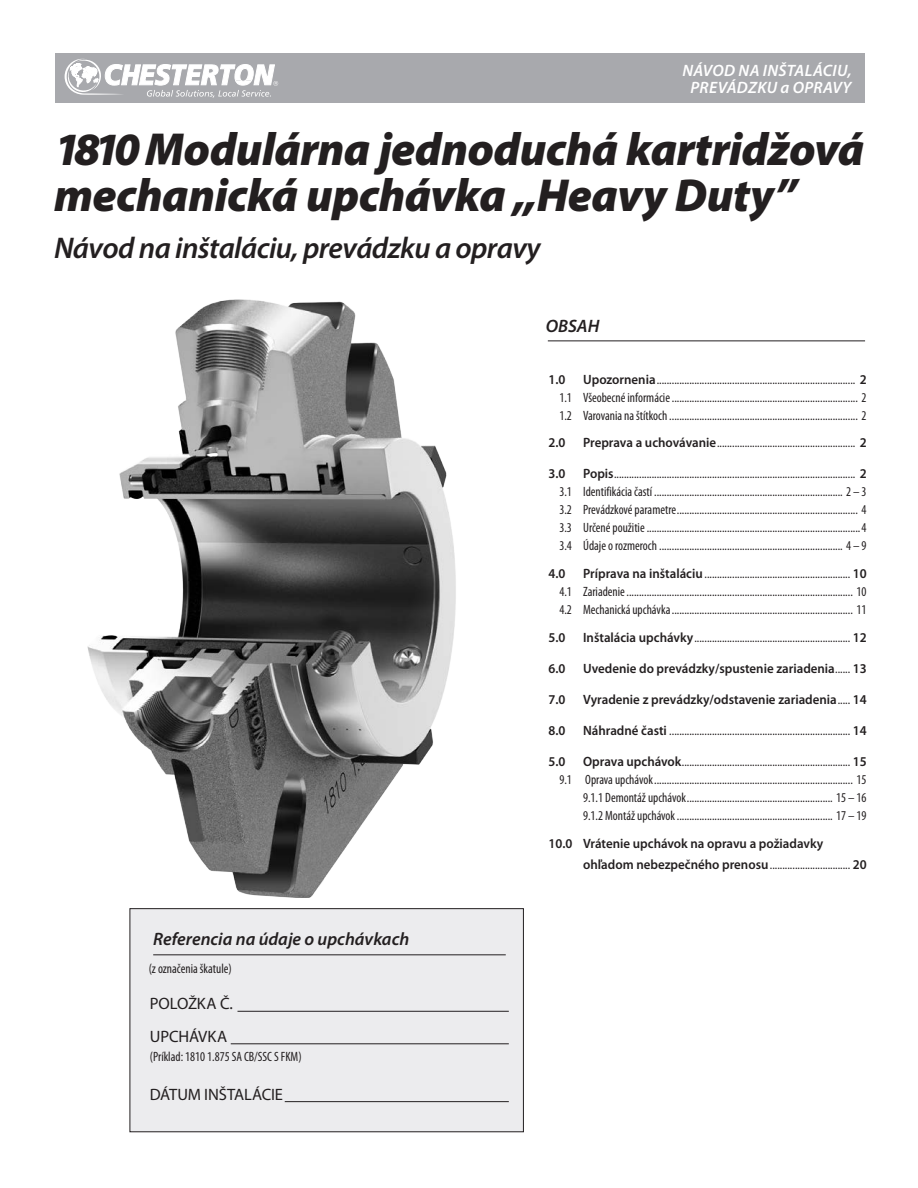
<style>
.page{position:relative;width:918px;height:1188px;background:#fff}
.page>*{position:absolute;margin:0;border:0;box-sizing:border-box;transform-origin:0 0}
.t1{font:italic 900 46.5px/46.5px "Myriad Pro";letter-spacing:-.015em;color:#231f20}
.t2{font:italic 600 30px "Myriad Pro";letter-spacing:-.02em;color:#231f20}
.t3{font:italic 600 18px "Myriad Pro";color:#231f20}
.t4{font:italic 600 16.5px/16.5px "Myriad Pro";letter-spacing:.02em;color:#fff;text-align:center}
.t5{font:16.5px/32.5px "Myriad Pro";letter-spacing:-.01em;color:#231f20}
.t6{font:condensed 13.5px/18px "Myriad Pro";color:#231f20;text-align:justify;scale:.96 1}
.t7{font:600 13.5px/21px "Myriad Pro";color:#231f20;scale:.96 1}
.s1{font-weight:600;font-stretch:normal}
.s2{font-weight:400;font-stretch:condensed}
</style>
<div class="page">
<img style="left:87px;top:299px;width:503px;height:598px">
<hr style="left:548px;top:340px;width:317px;height:1px;background:#231f20">
<div style="left:55px;top:53px;width:810px;height:50px;background:#a8a9ad"></div>
<svg style="left:65px;top:58px;width:213px;height:40px"></svg>
<div style="left:130px;top:909px;width:393px;height:223px;background:#ececee"></div>
<hr style="left:153px;top:954px;width:353px;height:1px;background:#231f20">
<div style="left:130px;top:908px;width:394px;height:224px;border:1px solid #231f20"></div>
<hr style="left:238px;top:1011px;width:271px;height:1px;background:#231f20">
<hr style="left:231px;top:1044px;width:278px;height:1px;background:#231f20">
<hr style="left:285px;top:1101px;width:224px;height:1px;background:#231f20">
<p class="t4" style="left:682px;top:62px;width:171px">NÁVOD NA INŠTALÁCIU,<br>PREVÁDZKU a OPRAVY</p>
<h1 class="t1" style="left:54px;top:124px;width:812px">1810 Modulárna jednoduchá kartridžová mechanická upchávka „Heavy Duty”</h1>
<h2 class="t2" style="left:54px;top:229px;width:488px">Návod na inštaláciu, prevádzku a opravy</h2>
<h3 class="t3" style="left:546px;top:314px;width:55px">OBSAH</h3>
<h3 class="t3" style="left:153px;top:928px;width:258px">Referencia na údaje o upchávkach</h3>
<p class="t6" style="left:149px;top:960px;width:88px">(z označenia škatule)</p>
<p class="t5" style="left:150px;top:987px;width:85px">POLOŽKA Č.<br>UPCHÁVKA</p>
<p class="t6" style="left:150px;top:1048px;width:160px">(Príklad: 1810 1.875 SA CB/SSC S FKM)</p>
<p class="t5" style="left:150px;top:1078px;width:135px">DÁTUM INŠTALÁCIE</p>
<p class="t6" style="left:559px;top:371px;width:322px;text-indent:24px"><span class="s1">Upozornenia</span>............................................................................... <span class="s1">2<br></span>1.1 Všeobecné informácie.......................................................................... 2<br>1.2 Varovania na štítkoch ........................................................................... 2</p>
<p class="t7" style="left:549px;top:432px;width:19px">2.0</p>
<p class="t6" style="left:583px;top:434px;width:297px"><span class="s1">Preprava a uchovávanie</span>....................................................... <span class="s1">2</span></p>
<p class="t7" style="left:549px;top:463px;width:19px">3.0</p>
<p class="t7" style="left:549px;top:368px;width:19px">1.0</p>
<p class="t6" style="left:559px;top:465px;width:322px;text-indent:24px"><span class="s1">Popis</span>................................................................................................ <span class="s1">2<br></span>3.1 Identifikácia častí ........................................................................... 2 – 3<br>3.2 Prevádzkové parametre........................................................................ 4<br>3.3 Určené použitie.....................................................................................4<br>3.4 Údaje o rozmeroch ......................................................................... 4 – 9</p>
<p class="t7" style="left:549px;top:563px;width:19px">4.0</p>
<p class="t6" style="left:559px;top:565px;width:322px;text-indent:24px"><span class="s1">Príprava na inštaláciu</span>.......................................................... <span class="s1">10<br></span>4.1 Zariadenie.......................................................................................... 10<br>4.2 Mechanická upchávka........................................................................ 11</p>
<p class="t7" style="left:549px;top:627px;width:19px">5.0</p>
<p class="t6" style="left:583px;top:629px;width:297px"><span class="s1">Inštalácia upchávky</span>.............................................................. <span class="s1">12</span></p>
<p class="t7" style="left:549px;top:658px;width:19px">6.0</p>
<p class="t7" style="left:583px;top:658px;width:297px">Uvedenie do prevádzky/spustenie zariadenia<span class="s2">......</span> 13</p>
<p class="t7" style="left:549px;top:689px;width:19px">7.0</p>
<p class="t7" style="left:583px;top:689px;width:297px">Vyradenie z prevádzky/odstavenie zariadenia<span class="s2">.....</span> 14</p>
<p class="t7" style="left:549px;top:720px;width:19px">8.0</p>
<p class="t6" style="left:583px;top:722px;width:297px"><span class="s1">Náhradné časti</span> ........................................................................ <span class="s1">14</span></p>
<p class="t7" style="left:549px;top:751px;width:19px">5.0</p>
<p class="t6" style="left:559px;top:753px;width:322px;text-align:right"><span class="s1">Oprava upchávok</span>................................................................... <span class="s1">15<br></span>9.1 Oprava upchávok............................................................................... 15<br>9.1.1 Demontáž upchávok.......................................................... 15 – 16<br>9.1.2 Montáž upchávok.............................................................. 17 – 19</p>
<p class="t7" style="left:583px;top:832px;width:297px;text-indent:-35px">10.0 Vrátenie upchávok na opravu a požiadavky ohľadom nebezpečného prenosu<span class="s2">................................</span> 20</p>
</div>
